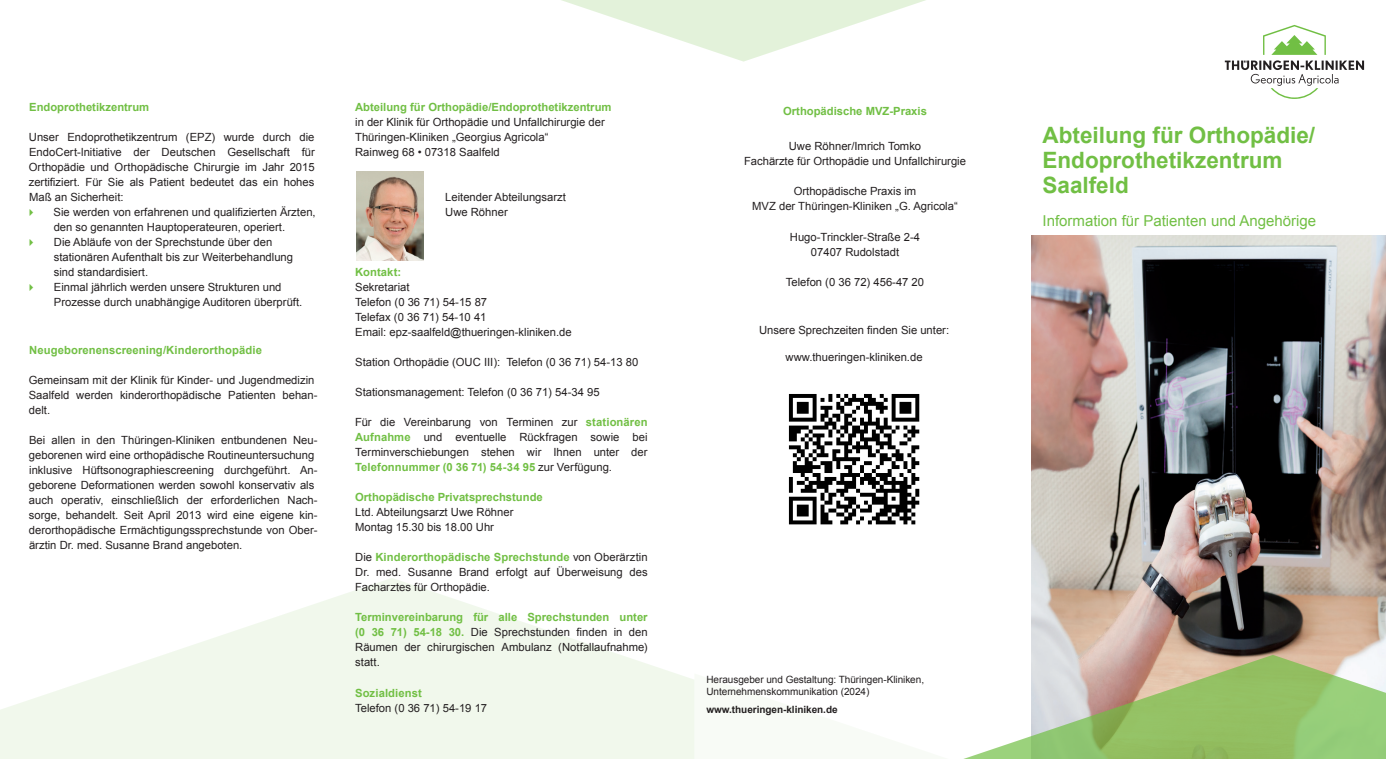
<style>
.page{position:relative;width:1386px;height:759px;background:#fff}
.page>*{position:absolute;margin:0;border:0;box-sizing:border-box;transform-origin:0 0}
.t1{font:700 22.5px "Arial";color:#71bf44}
.t2{font:15px "Arial";color:#71bf44}
.t3{font:11.25px/15px "Arial";color:#231f20}
.t4{font:700 11.25px "Arial";color:#71bf44}
.t5{font:10px "Arial";letter-spacing:-.005em;color:#231f20}
.t6{font:700 10px "Arial";letter-spacing:-.005em;color:#231f20}
.s1{font-weight:700;color:#71bf44}
</style>
<div class="page">
<img style="left:1032px;top:235px;width:353px;height:419px">
<svg style="left:966px;top:654px;width:419px;height:104px"></svg>
<svg style="left:0;top:578px;width:694px;height:180px;fill:#f1f8ec"></svg>
<svg style="left:561px;top:0;width:365px;height:62px"></svg>
<svg style="left:789px;top:394px;width:130px;height:130px"></svg>
<img style="left:356px;top:171px;width:67px;height:89px">
<svg style="left:1224px;top:25px;width:140px;height:74px"></svg>
<p class="t4" style="left:29px;top:99px;width:122px">Endoprothetikzentrum</p>
<p class="t3" style="left:29px;top:129px;width:288px;text-align:justify">Unser Endoprothetikzentrum (EPZ) wurde durch die EndoCert-lnitiative der Deutschen Gesellschaft für Orthopädie und Orthopädische Chirurgie im Jahr 2015 zertifiziert. Für Sie als Patient bedeutet das ein hohes Maß an Sicherheit:</p>
<p class="t3" style="left:54px;top:204px;width:264px">Sie werden von erfahrenen und qualifizierten Ärzten, den so genannten Hauptoperateuren, operiert.</p>
<p class="t3" style="left:54px;top:234px;width:241px">Die Abläufe von der Sprechstunde über den stationären Aufenthalt bis zur Weiterbehandlung sind standardisiert.</p>
<p class="t3" style="left:54px;top:279px;width:250px">Einmal jährlich werden unsere Strukturen und<br>Prozesse durch unabhängige Auditoren überprüft.</p>
<p class="t4" style="left:29px;top:342px;width:234px">Neugeborenenscreening/Kinderorthopädie</p>
<p class="t3" style="left:29px;top:372px;width:290px">Gemeinsam mit der Klinik für Kinder- und Jugendmedizin<br>Saalfeld werden kinderorthopädische Patienten behan&shy;delt.</p>
<p class="t3" style="left:29px;top:432px;width:290px">Bei allen in den Thüringen-Kliniken entbundenen Neu&shy;geborenen wird eine orthopädische Routineuntersuchung inklusive Hüftsonographiescreening durchgeführt. An&shy;geborene Deformationen werden sowohl konservativ als auch operativ, einschließlich der erforderlichen Nach&shy;sorge, behandelt. Seit April 2013 wird eine eigene kin&shy;derorthopädische Ermächtigungssprechstunde von Ober&shy;ärztin Dr. med. Susanne Brand angeboten.</p>
<p class="t4" style="left:355px;top:99px;width:258px">Abteilung für Orthopädie/Endoprothetikzentrum</p>
<p class="t3" style="left:355px;top:114px;width:251px">in der Klinik für Orthopädie und Unfallchirurgie der</p>
<p class="t3" style="left:355px;top:129px;width:195px">Thüringen-Kliniken „Georgius Agricola“</p>
<p class="t3" style="left:355px;top:144px;width:146px">Rainweg 68 • 07318 Saalfeld</p>
<p class="t3" style="left:445px;top:189px;width:122px">Leitender Abteilungsarzt</p>
<p class="t3" style="left:445px;top:204px;width:64px">Uwe Röhner</p>
<p class="t4" style="left:355px;top:264px;width:48px">Kontakt:</p>
<p class="t3" style="left:355px;top:279px;width:56px">Sekretariat</p>
<p class="t3" style="left:355px;top:294px;width:133px">Telefon (0 36 71) 54-15 87</p>
<p class="t3" style="left:355px;top:309px;width:133px">Telefax (0 36 71) 54-10 41</p>
<p class="t3" style="left:355px;top:324px;width:218px">Email: epz-saalfeld@thueringen-kliniken.de</p>
<p class="t3" style="left:355px;top:354px;width:285px">Station Orthopädie (OUC III): Telefon (0 36 71) 54-13 80</p>
<p class="t3" style="left:355px;top:384px;width:246px">Stationsmanagement: Telefon (0 36 71) 54-34 95</p>
<p class="t3" style="left:355px;top:414px;width:294px;text-align:justify">Für die Vereinbarung von Terminen zur <span class="s1">stationären Aufnahme</span> und eventuelle Rückfragen sowie bei Terminverschiebungen stehen wir Ihnen unter der <span class="s1">Telefonnummer (0 36 71) 54-34 95</span> zur Verfügung.</p>
<p class="t4" style="left:355px;top:489px;width:189px">Orthopädische Privatsprechstunde</p>
<p class="t3" style="left:355px;top:504px;width:160px">Ltd. Abteilungsarzt Uwe Röhner</p>
<p class="t3" style="left:355px;top:519px;width:140px">Montag 15.30 bis 18.00 Uhr</p>
<p class="t3" style="left:355px;top:549px;width:294px;text-align:justify">Die <span class="s1">Kinderorthopädische Sprechstunde</span> von Oberärztin Dr. med. Susanne Brand erfolgt auf Überweisung des Facharztes für Orthopädie.</p>
<p class="t3" style="left:355px;top:609px;width:294px;text-align:justify"><span class="s1">Terminvereinbarung für alle Sprechstunden unter (0 36 71) 54-18 30.</span> Die Sprechstunden finden in den Räumen der chirurgischen Ambulanz (Notfallaufnahme) statt.</p>
<p class="t4" style="left:355px;top:684px;width:68px">Sozialdienst</p>
<p class="t3" style="left:355px;top:699px;width:133px">Telefon (0 36 71) 54-19 17</p>
<p class="t4" style="left:783px;top:104px;width:145px">Orthopädische MVZ-Praxis</p>
<p class="t3" style="left:789px;top:139px;width:134px">Uwe Röhner/Imrich Tomko</p>
<p class="t3" style="left:744px;top:154px;width:223px">Fachärzte für Orthopädie und Unfallchirurgie</p>
<p class="t3" style="left:793px;top:184px;width:124px">Orthopädische Praxis im</p>
<p class="t3" style="left:752px;top:199px;width:207px">MVZ der Thüringen-Kliniken „G. Agricola“</p>
<p class="t3" style="left:790px;top:229px;width:132px">Hugo-Trinckler-Straße 2-4</p>
<p class="t3" style="left:811px;top:244px;width:90px">07407 Rudolstadt</p>
<p class="t3" style="left:786px;top:274px;width:140px">Telefon (0 36 72) 456-47 20</p>
<p class="t3" style="left:759px;top:322px;width:192px">Unsere Sprechzeiten finden Sie unter:</p>
<p class="t3" style="left:785px;top:349px;width:138px">www.thueringen-kliniken.de</p>
<p class="t5" style="left:706px;top:672px;width:219px">Herausgeber und Gestaltung: Thüringen-Kliniken,</p>
<p class="t5" style="left:706px;top:684px;width:164px">Unternehmenskommunikation (2024)</p>
<p class="t6" style="left:706px;top:703px;width:133px">www.thueringen-kliniken.de</p>
<p class="t1" style="left:1042px;top:120px;width:274px">Abteilung für Orthopädie/</p>
<p class="t1" style="left:1042px;top:145px;width:242px">Endoprothetikzentrum</p>
<p class="t1" style="left:1042px;top:170px;width:88px">Saalfeld</p>
<p class="t2" style="left:1042px;top:210px;width:275px">Information für Patienten und Angehörige</p>
</div>
